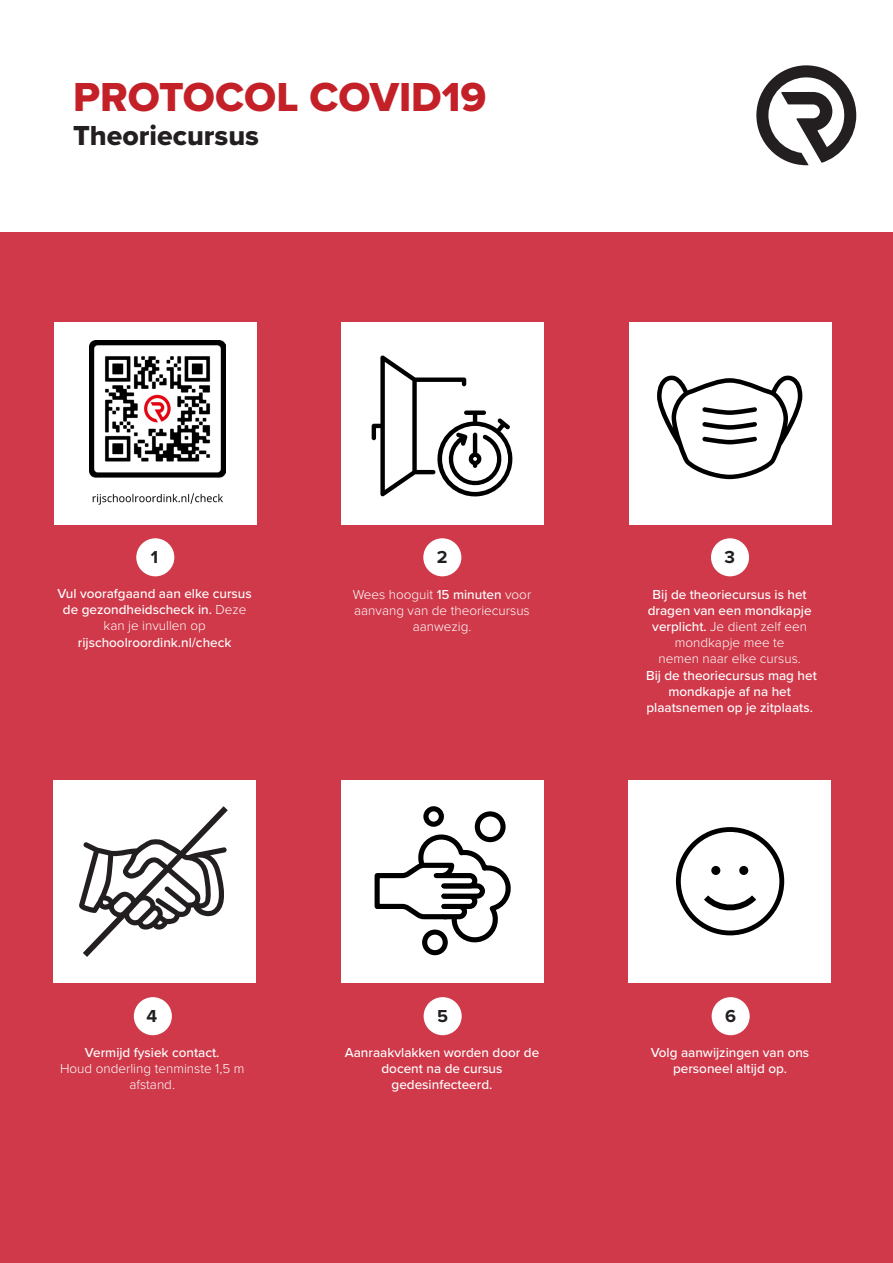
<style>
.page{position:relative;width:893px;height:1263px;background:#fff}
.page>*{position:absolute;margin:0;border:0;box-sizing:border-box;transform-origin:0 0}
.t1{font:42px "Proxima Nova Extrabld";color:#c42028}
.t2{font:28.5px "Proxima Nova Extrabld";color:#231f20}
.t3{font:700 18px "Proxima Nova";color:#231f20}
.t4{font:500 13.5px/16.2px "Proxima Nova";color:#fff;text-align:center}
.t5{font:300 13.5px/16.2px "Proxima Nova";color:#fff;text-align:center}
.s1{font-weight:300}
.s2{font-weight:500}
</style>
<div class="page">
<div style="left:0;top:232px;width:893px;height:1031px;background:#cf394a"></div>
<div style="left:341px;top:322px;width:203px;height:203px;background:#fff"></div>
<div style="left:341px;top:780px;width:202px;height:203px;background:#fff"></div>
<div style="left:54px;top:322px;width:203px;height:203px;background:#fff"></div>
<div style="left:54px;top:780px;width:202px;height:203px;background:#fff"></div>
<div style="left:629px;top:322px;width:202px;height:203px;background:#fff"></div>
<div style="left:628px;top:780px;width:203px;height:203px;background:#fff"></div>
<img style="left:90px;top:341px;width:136px;height:164px">
<svg style="left:79px;top:806px;width:149px;height:151px"></svg>
<svg style="left:426px;top:809px;width:15px;height:15px"></svg>
<div style="left:423px;top:806px;width:21px;height:21px;border:5px solid #000;border-radius:50%"></div>
<div style="left:475px;top:811px;width:31px;height:31px;border:5px solid #000;border-radius:50%"></div>
<div style="left:422px;top:929px;width:26px;height:26px;border:5px solid #000;border-radius:50%"></div>
<svg style="left:374px;top:831px;width:137px;height:119px"></svg>
<div style="left:136px;top:538px;width:38px;height:38px;background:#fff;border-radius:50%"></div>
<div style="left:134px;top:997px;width:38px;height:38px;background:#fff;border-radius:50%"></div>
<div style="left:424px;top:997px;width:38px;height:38px;background:#fff;border-radius:50%"></div>
<div style="left:712px;top:997px;width:38px;height:38px;background:#fff;border-radius:50%"></div>
<div style="left:423px;top:538px;width:38px;height:38px;background:#fff;border-radius:50%"></div>
<div style="left:711px;top:538px;width:38px;height:38px;background:#fff;border-radius:50%"></div>
<svg style="left:756px;top:65px;width:100px;height:100px"></svg>
<svg style="left:372px;top:355px;width:141px;height:142px"></svg>
<svg style="left:657px;top:375px;width:145px;height:104px"></svg>
<svg style="left:676px;top:827px;width:108px;height:108px"></svg>
<svg style="left:704px;top:895px;width:52px;height:19px"></svg>
<p class="t1" style="left:73px;top:65px;width:415px">PROTOCOL COVID19</p>
<p class="t2" style="left:73px;top:114px;width:187px">Theoriecursus</p>
<p class="t3" style="left:151px;top:544px;width:9px">1</p>
<p class="t4" style="left:58px;top:585px;width:196px">Vul voorafgaand aan elke cursus de gezondheidscheck in. <span class="s1">Deze kan je invullen op </span>rijschoolroordink.nl/check</p>
<p class="t3" style="left:437px;top:544px;width:12px">2</p>
<p class="t3" style="left:725px;top:544px;width:12px">3</p>
<p class="t5" style="left:353px;top:585px;width:180px">Wees hooguit <span class="s2">15 minuten</span> voor</p>
<p class="t5" style="left:354px;top:601px;width:177px">aanvang van de theoriecursus aanwezig.</p>
<p class="t4" style="left:653px;top:585px;width:156px">Bij de theoriecursus is het</p>
<p class="t4" style="left:648px;top:602px;width:165px">dragen van een mondkapje verplicht. <span class="s1">Je dient zelf een</span></p>
<p class="t4" style="left:646px;top:634px;width:172px"><span class="s1">mondkapje mee te<br>nemen naar elke cursus.<br></span>Bij de theoriecursus mag het mondkapje af na het plaatsnemen op je zitplaats.</p>
<p class="t3" style="left:146px;top:1003px;width:12px">4</p>
<p class="t3" style="left:437px;top:1003px;width:12px">5</p>
<p class="t3" style="left:725px;top:1003px;width:12px">6</p>
<p class="t5" style="left:60px;top:1043px;width:186px"><span class="s2">Vermijd fysiek contact.<br></span>Houd onderling tenminste 1,5 m afstand.</p>
<p class="t4" style="left:345px;top:1044px;width:196px">Aanraakvlakken worden door de docent na de cursus</p>
<p class="t4" style="left:392px;top:1076px;width:102px">gedesinfecteerd.</p>
<p class="t4" style="left:651px;top:1044px;width:160px">Volg aanwijzingen van ons personeel altijd op.</p>
</div>
